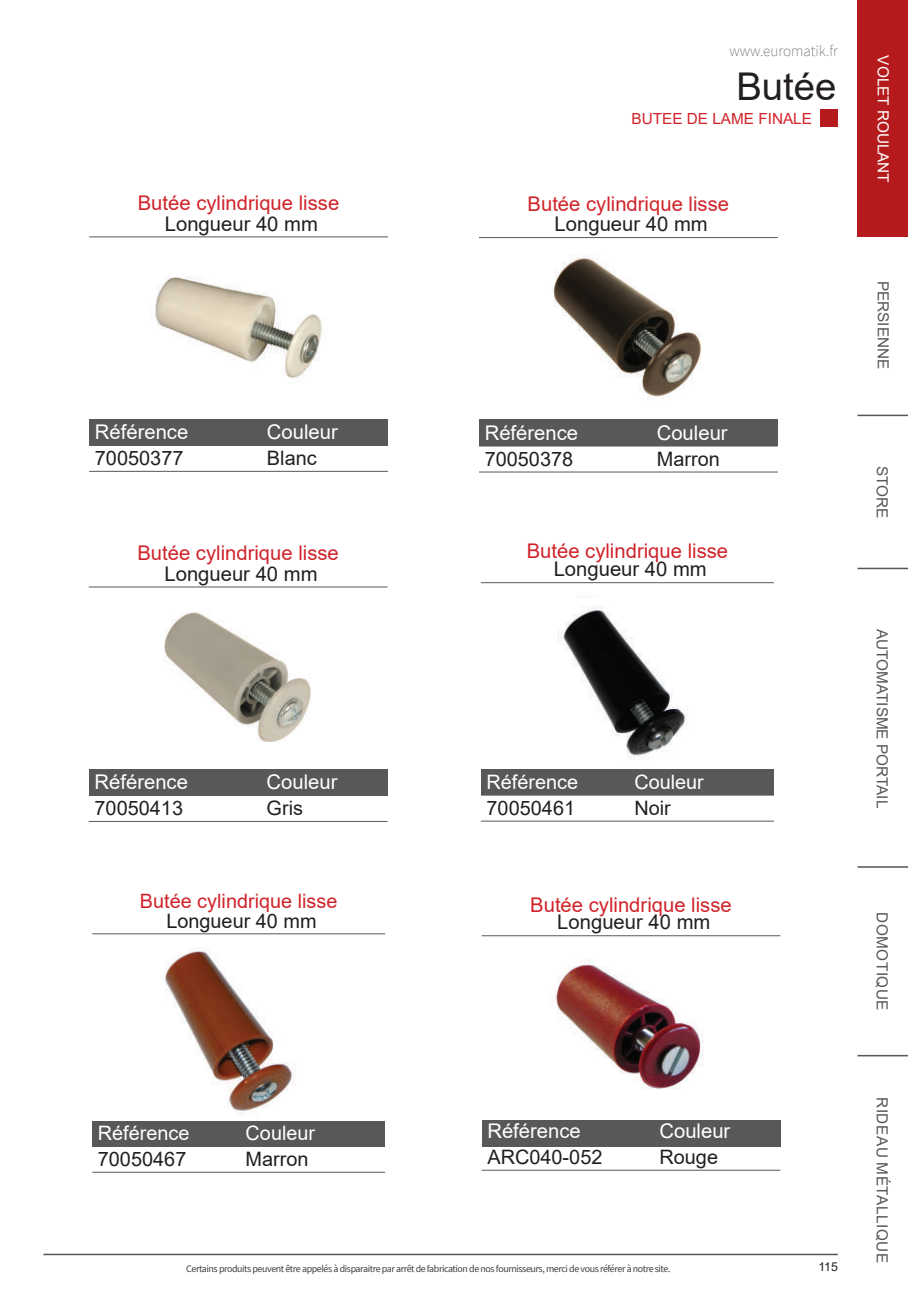
<style>
.page{position:relative;width:908px;height:1304px;background:#fff}
.page>*{position:absolute;margin:0;border:0;box-sizing:border-box;transform-origin:0 0}
.t1{font:38.2px "Arial";color:#231f20}
.t2{font:20.2px "Arial";color:#d1232a}
.t3{font:20.2px "Arial";color:#fff}
.t4{font:20.2px "Arial";color:#231f20}
.t5{font:19.8px "Arial";color:#231f20}
.t6{font:19.8px "Arial";color:#fff}
.t7{font:19.8px "Arial";color:#d1232a}
.t8{font:15.4px "Arial";color:#57585a}
.t9{font:15.4px "Arial";letter-spacing:.035em;color:#57585a}
.t10{font:15.4px "Arial";color:#d1232a}
.t11{font:200 15.4px "Source Sans Pro";color:#57585a}
.t12{font:15.4px "Arial";color:#fff}
.t13{font:12.2px "Arial";color:#231f20}
.t14{font:10px "Source Sans Pro";letter-spacing:-.04em;color:#3e3e3f}
</style>
<div class="page">
<div style="left:820px;top:109px;width:17px;height:18px;background:#b51b1d"></div>
<hr style="left:43px;top:1254px;width:794px;height:1px;background:#57585a">
<div style="left:857px;top:0;width:50px;height:237px;background:#b51b1d"></div>
<hr style="left:857px;top:568px;width:50px;height:1px;background:#57585a">
<hr style="left:857px;top:866px;width:50px;height:2px;background:#57585a">
<hr style="left:857px;top:415px;width:50px;height:1px;background:#57585a">
<hr style="left:857px;top:1055px;width:50px;height:1px;background:#57585a">
<div style="left:89px;top:419px;width:299px;height:26px;background:#57585a"></div>
<div style="left:478px;top:420px;width:299px;height:26px;background:#57585a"></div>
<hr style="left:89px;top:237px;width:299px;height:1px;background:#57585a">
<hr style="left:89px;top:445px;width:299px;height:1px;background:#57585a">
<hr style="left:89px;top:471px;width:299px;height:1px;background:#57585a">
<hr style="left:478px;top:237px;width:299px;height:1px;background:#57585a">
<hr style="left:478px;top:446px;width:299px;height:1px;background:#57585a">
<hr style="left:478px;top:472px;width:299px;height:1px;background:#57585a">
<img style="left:155px;top:276px;width:167px;height:103px">
<img style="left:553px;top:255px;width:148px;height:144px">
<div style="left:89px;top:769px;width:298px;height:26px;background:#57585a"></div>
<hr style="left:89px;top:587px;width:298px;height:1px;background:#57585a">
<hr style="left:89px;top:795px;width:298px;height:1px;background:#57585a">
<hr style="left:89px;top:821px;width:298px;height:1px;background:#57585a">
<img style="left:164px;top:612px;width:147px;height:130px">
<div style="left:481px;top:1120px;width:299px;height:26px;background:#57585a"></div>
<hr style="left:481px;top:935px;width:299px;height:1px;background:#57585a">
<hr style="left:481px;top:1170px;width:299px;height:1px;background:#57585a">
<img style="left:555px;top:960px;width:148px;height:130px">
<div style="left:480px;top:769px;width:293px;height:26px;background:#57585a"></div>
<hr style="left:480px;top:582px;width:293px;height:1px;background:#57585a">
<hr style="left:480px;top:795px;width:293px;height:1px;background:#57585a">
<hr style="left:480px;top:821px;width:293px;height:1px;background:#57585a">
<img style="left:557px;top:606px;width:131px;height:154px">
<div style="left:92px;top:1121px;width:293px;height:26px;background:#57585a"></div>
<hr style="left:92px;top:933px;width:293px;height:1px;background:#57585a">
<hr style="left:92px;top:1172px;width:293px;height:1px;background:#57585a">
<img style="left:165px;top:947px;width:131px;height:168px">
<h3 class="t11" style="left:729px;top:41px;width:110px">www.euromatik.fr</h3>
<h2 class="t2" style="left:138px;top:189px;width:203px">Butée cylindrique lisse</h2>
<h2 class="t4" style="left:165px;top:210px;width:154px">Longueur 40 mm</h2>
<h2 class="t3" style="left:95px;top:418px;width:95px">Référence</h2>
<h2 class="t3" style="left:267px;top:418px;width:72px">Couleur</h2>
<h3 class="t5" style="left:95px;top:444px;width:90px">70050377</h3>
<h3 class="t5" style="left:267px;top:444px;width:51px">Blanc</h3>
<h2 class="t2" style="left:137px;top:539px;width:203px">Butée cylindrique lisse</h2>
<h2 class="t4" style="left:164px;top:560px;width:154px">Longueur 40 mm</h2>
<h2 class="t3" style="left:94px;top:768px;width:95px">Référence</h2>
<h2 class="t3" style="left:266px;top:768px;width:72px">Couleur</h2>
<h3 class="t5" style="left:94px;top:795px;width:90px">70050413</h3>
<h3 class="t5" style="left:266px;top:795px;width:38px">Gris</h3>
<h3 class="t7" style="left:140px;top:887px;width:199px">Butée cylindrique lisse</h3>
<h3 class="t5" style="left:166px;top:907px;width:152px">Longueur 40 mm</h3>
<h3 class="t6" style="left:98px;top:1119px;width:93px">Référence</h3>
<h3 class="t6" style="left:245px;top:1119px;width:71px">Couleur</h3>
<h3 class="t5" style="left:98px;top:1145px;width:90px">70050467</h3>
<h3 class="t5" style="left:245px;top:1145px;width:64px">Marron</h3>
<h1 class="t1" style="left:736px;top:60px;width:101px">Butée</h1>
<h3 class="t10" style="left:631px;top:108px;width:182px">BUTEE DE LAME FINALE</h3>
<h2 class="t2" style="left:527px;top:190px;width:203px">Butée cylindrique lisse</h2>
<h2 class="t4" style="left:554px;top:210px;width:154px">Longueur 40 mm</h2>
<h2 class="t3" style="left:484px;top:419px;width:95px">Référence</h2>
<h2 class="t3" style="left:656px;top:419px;width:72px">Couleur</h2>
<h3 class="t5" style="left:484px;top:445px;width:90px">70050378</h3>
<h3 class="t5" style="left:656px;top:445px;width:64px">Marron</h3>
<h2 class="t2" style="left:526px;top:537px;width:203px">Butée cylindrique lisse</h2>
<h2 class="t4" style="left:553px;top:555px;width:154px">Longueur 40 mm</h2>
<h3 class="t6" style="left:486px;top:768px;width:93px">Référence</h3>
<h3 class="t6" style="left:634px;top:768px;width:71px">Couleur</h3>
<h3 class="t5" style="left:486px;top:794px;width:90px">70050461</h3>
<h3 class="t5" style="left:634px;top:794px;width:38px">Noir</h3>
<h2 class="t2" style="left:530px;top:890px;width:203px">Butée cylindrique lisse</h2>
<h2 class="t4" style="left:557px;top:908px;width:154px">Longueur 40 mm</h2>
<h2 class="t3" style="left:487px;top:1117px;width:95px">Référence</h2>
<h2 class="t3" style="left:659px;top:1117px;width:72px">Couleur</h2>
<h3 class="t5" style="left:487px;top:1143px;width:116px">ARC040-052</h3>
<h3 class="t5" style="left:659px;top:1143px;width:60px">Rouge</h3>
<p class="t14" style="left:186px;top:1262px;width:485px">Certains produits peuvent être appelés à disparaitre par arrêt de fabrication de nos fournisseurs, merci de vous référer à notre site.</p>
<p class="t13" style="left:818px;top:1259px;width:21px">115</p>
<h3 class="t12" style="left:893px;top:55px;width:129px;rotate:90deg">VOLET ROULANT</h3>
<h3 class="t8" style="left:893px;top:281px;width:90px;rotate:90deg">PERSIENNE</h3>
<h3 class="t8" style="left:892px;top:466px;width:54px;rotate:90deg">STORE</h3>
<h3 class="t8" style="left:892px;top:629px;width:181px;rotate:90deg">AUTOMATISME PORTAIL</h3>
<h3 class="t9" style="left:892px;top:912px;width:100px;rotate:90deg">DOMOTIQUE</h3>
<h3 class="t9" style="left:892px;top:1097px;width:167px;rotate:90deg">RIDEAU MÉTALLIQUE</h3>
</div>
